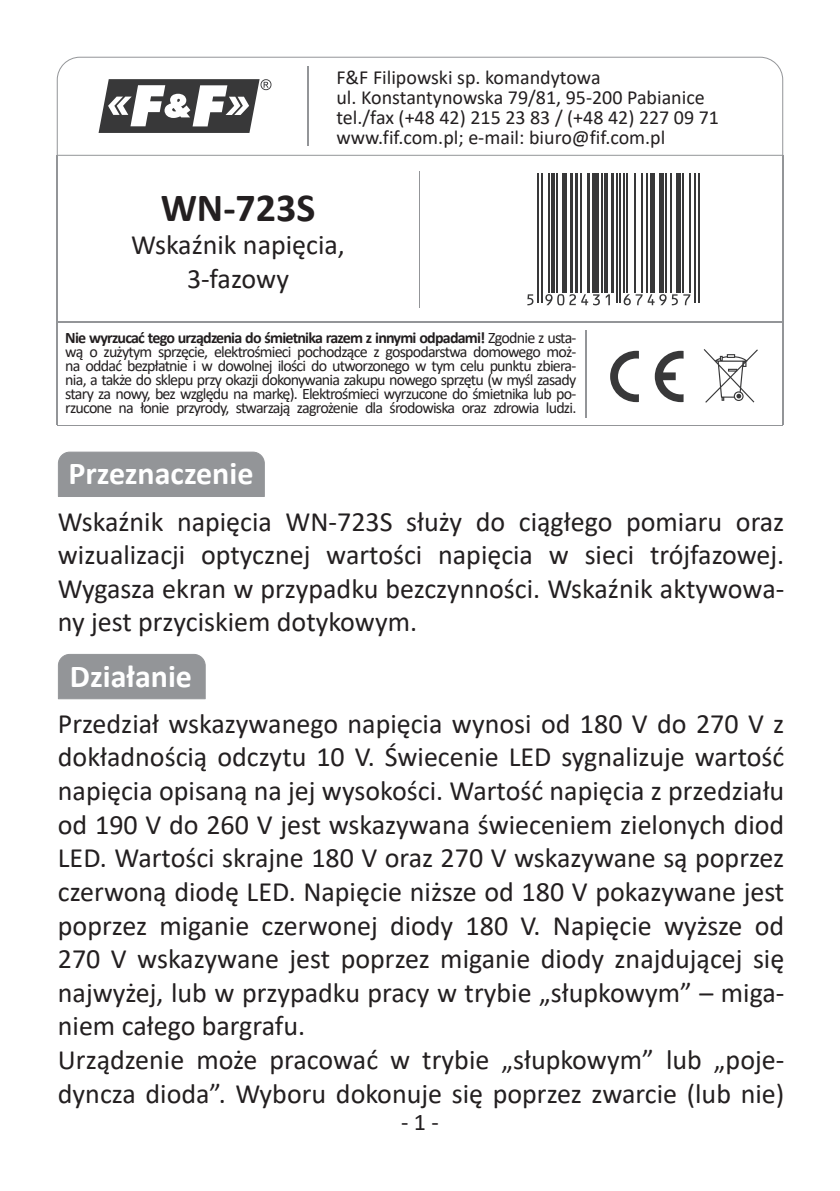
<style>
.page{position:relative;width:840px;height:1191px;background:#fff}
.page>*{position:absolute;margin:0;border:0;box-sizing:border-box;transform-origin:0 0}
.t1{font:700 40px "Calibri";color:#231f20}
.t2{font:700 32px "Calibri";color:#fff}
.t3{font:28px/33.6px "Calibri";color:#231f20;text-align:center}
.t4{font:24px "Calibri";color:#231f20}
.t5{font:20px/20px "Calibri";color:#231f20}
.t6{font:16px/14px "Calibri";letter-spacing:-.05em;color:#231f20;text-align:justify}
.s1{font-weight:700}
</style>
<div class="page">
<svg style="left:703px;top:349px;width:54px;height:54px"></svg>
<svg style="left:610px;top:351px;width:73px;height:51px"></svg>
<hr style="left:57px;top:322px;width:724px;height:1px;background:#939598">
<hr style="left:584px;top:330px;width:1px;height:88px;background:#939598">
<hr style="left:418px;top:171px;width:1px;height:136px;background:#939598">
<hr style="left:57px;top:425px;width:724px;height:1px;background:#939598">
<svg style="left:527px;top:173px;width:173px;height:133px"></svg>
<svg style="left:57px;top:57px;width:725px;height:99px"></svg>
<div style="left:58px;top:451px;width:207px;height:46px;background:#939598"></div>
<div style="left:58px;top:654px;width:147px;height:45px;background:#939598"></div>
<hr style="left:57px;top:155px;width:1px;height:270px;background:#939598">
<hr style="left:781px;top:155px;width:1px;height:270px;background:#939598">
<p class="t5" style="left:336px;top:67px;width:384px">F&amp;F Filipowski sp. komandytowa<br>ul. Konstantynowska 79/81, 95-200 Pabianice tel./fax (+48 42) 215 23 83 / (+48 42) 227 09 71 www.fif.com.pl; e-mail: biuro@fif.com.pl</p>
<h1 class="t1" style="left:160px;top:179px;width:156px">WN-723S</h1>
<p class="t3" style="left:131px;top:228px;width:215px">Wskaźnik napięcia,<br>3-fazowy</p>
<p class="t6" style="left:65px;top:330px;width:512px"><span class="s1">Nie wyrzucać tego urządzenia do śmietnika razem z innymi odpadami!</span> Zgodnie z usta&shy;wą o zużytym sprzęcie, elektrośmieci pochodzące z gospodarstwa domowego moż&shy;na oddać bezpłatnie i w dowolnej ilości do utworzonego w tym celu punktu zbiera&shy;nia, a także do sklepu przy okazji dokonywania zakupu nowego sprzętu (w myśl zasady stary za nowy, bez względu na markę). Elektrośmieci wyrzucone do śmietnika lub po&shy;rzucone na łonie przyrody, stwarzają zagrożenie dla środowiska oraz zdrowia ludzi.</p>
<p class="t2" style="left:68px;top:451px;width:186px">Przeznaczenie</p>
<p class="t3" style="left:58px;top:504px;width:727px;text-align:justify">Wskaźnik napięcia WN-723S służy do ciągłego pomiaru oraz wizualizacji optycznej wartości napięcia w sieci trójfazowej.<br>Wygasza ekran w przypadku bezczynności. Wskaźnik aktywowa&shy;ny jest przyciskiem dotykowym.</p>
<p class="t2" style="left:70px;top:653px;width:123px">Działanie</p>
<p class="t3" style="left:58px;top:706px;width:727px;text-align:left">Przedział wskazywanego napięcia wynosi od 180 V do 270 V z dokładnością odczytu 10 V. Świecenie LED sygnalizuje wartość napięcia opisaną na jej wysokości. Wartość napięcia z przedziału od 190 V do 260 V jest wskazywana świeceniem zielonych diod LED. Wartości skrajne 180 V oraz 270 V wskazywane są poprzez czerwoną diodę LED. Napięcie niższe od 180 V pokazywane jest poprzez miganie czerwonej diody 180 V. Napięcie wyższe od 270 V wskazywane jest poprzez miganie diody znajdującej się najwyżej, lub w przypadku pracy w trybie „słupkowym” – miga&shy;niem całego bargrafu.<br>Urządzenie może pracować w trybie „słupkowym” lub „poje&shy;dyncza dioda”. Wyboru dokonuje się poprzez zwarcie (lub nie)</p>
<p class="t4" style="left:401px;top:1105px;width:39px">- 1 -</p>
</div>
